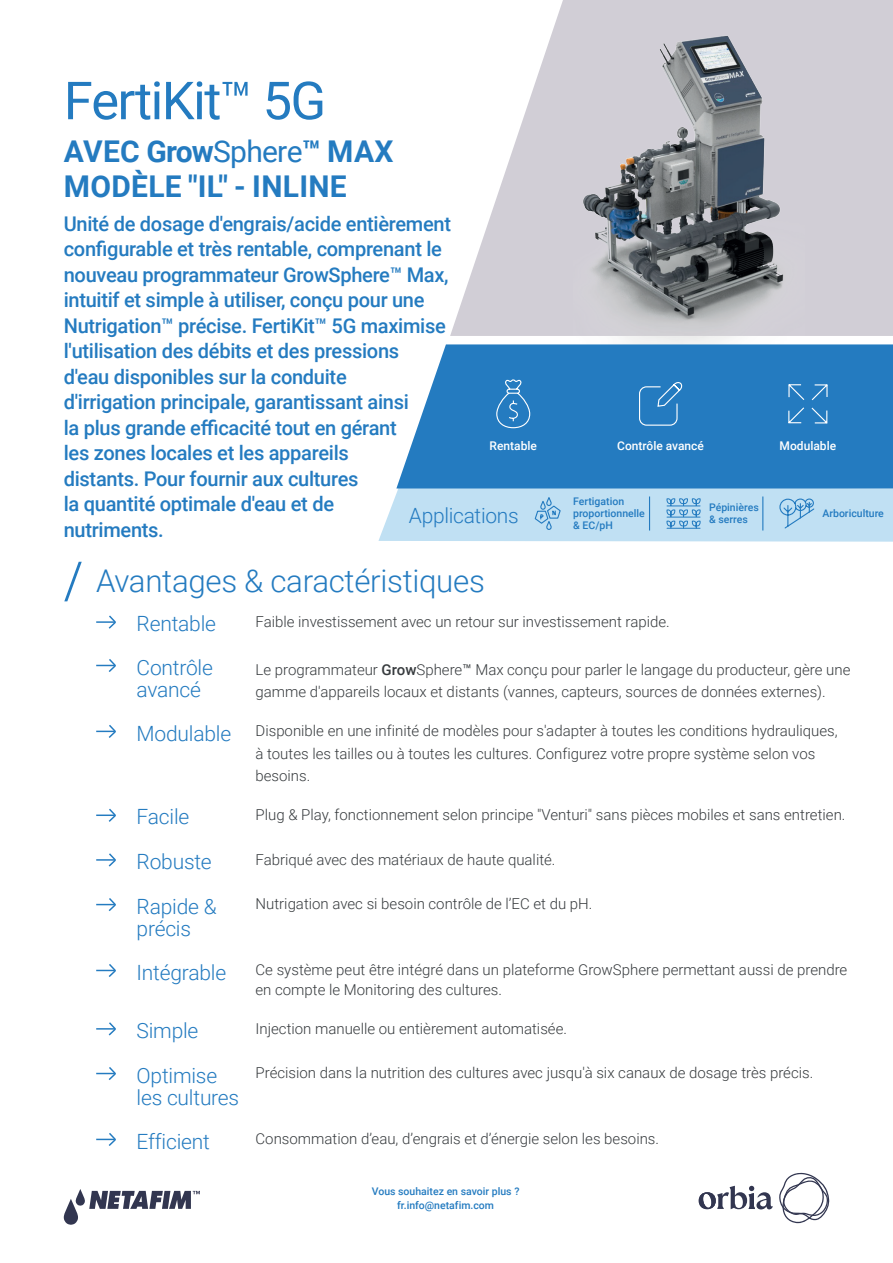
<style>
.page{position:relative;width:893px;height:1263px;background:#fff}
.page>*{position:absolute;margin:0;border:0;box-sizing:border-box;transform-origin:0 0}
.t1{font:52.5px "Roboto";letter-spacing:-.03em;color:#247bc0}
.t2{font:300 31.35px "Roboto";letter-spacing:-.01em;color:#247bc0}
.t3{font:700 30px/34.5px "Roboto";letter-spacing:.01em;color:#247bc0}
.t4{font:300 21px/22.5px "Roboto";letter-spacing:-.01em;color:#247bc0}
.t5{font:500 20.25px/25.5px "Roboto";letter-spacing:-.015em;color:#247bc0}
.t6{font:300 15px/22.5px "Roboto";color:#373b3e}
.t7{font:500 12px "Roboto";color:#fff}
.t8{font:500 10.5px/12px "Roboto";color:#247bc0}
.s1{font-weight:400}
.s2{font-weight:500}
.s3{font-size:21px;color:#247bc0}
</style>
<div class="page">
<svg style="left:450px;top:0;width:443px;height:336px;fill:#d1ced6"></svg>
<svg style="left:378px;top:488px;width:515px;height:54px;background:#bcddf1"></svg>
<svg style="left:64px;top:561px;width:18px;height:41px"></svg>
<svg style="left:96px;top:615px;width:20px;height:14px"></svg>
<svg style="left:96px;top:659px;width:20px;height:13px"></svg>
<svg style="left:96px;top:725px;width:20px;height:13px"></svg>
<svg style="left:96px;top:808px;width:20px;height:14px"></svg>
<svg style="left:96px;top:853px;width:20px;height:14px"></svg>
<svg style="left:96px;top:898px;width:20px;height:13px"></svg>
<svg style="left:96px;top:964px;width:20px;height:13px"></svg>
<svg style="left:96px;top:1022px;width:20px;height:14px"></svg>
<svg style="left:96px;top:1067px;width:20px;height:13px"></svg>
<svg style="left:96px;top:1133px;width:20px;height:13px"></svg>
<img style="left:573px;top:0;width:231px;height:344px">
<div style="left:396px;top:344px;width:497px;height:144px;background:#247bc0"></div>
<svg style="left:496px;top:378px;width:35px;height:51px;background:#3f8bc7"></svg>
<svg style="left:638px;top:380px;width:44px;height:46px;background:#3b88c6"></svg>
<svg style="left:787px;top:383px;width:41px;height:41px;background:#3e8ac7"></svg>
<svg style="left:63px;top:1189px;width:137px;height:36px"></svg>
<svg style="left:699px;top:1186px;width:74px;height:23px"></svg>
<svg style="left:779px;top:1172px;width:51px;height:52px"></svg>
<h1 class="t1" style="left:64px;top:64px;width:264px">FertiKit™ 5G</h1>
<h3 class="t3" style="left:64px;top:133px;width:331px">AVEC Grow<span class="s1">Sphere</span>™ MAX<br>MODÈLE "IL" - INLINE</h3>
<p class="t5" style="left:64px;top:210px;width:389px">Unité de dosage d'engrais/acide entièrement configurable et très rentable, comprenant le nouveau programmateur GrowSphere™ Max, intuitif et simple à utiliser, conçu pour une Nutrigation™ précise. FertiKit™ 5G maximise l'utilisation des débits et des pressions<br>d'eau disponibles sur la conduite<br>d'irrigation principale, garantissant ainsi<br>la plus grande efficacité tout en gérant<br>les zones locales et les appareils<br>distants. Pour fournir aux cultures<br>la quantité optimale d'eau et de<br>nutriments.</p>
<p class="t7" style="left:490px;top:438px;width:49px">Rentable</p>
<p class="t7" style="left:617px;top:438px;width:88px">Contrôle avancé</p>
<p class="t7" style="left:780px;top:438px;width:58px">Modulable</p>
<p class="t8" style="left:573px;top:495px;width:73px">Fertigation proportionnelle &amp; EC/pH</p>
<p class="t8" style="left:709px;top:501px;width:51px">Pépinières &amp; serres</p>
<p class="t8" style="left:822px;top:507px;width:63px">Arboriculture</p>
<h3 class="t4" style="left:409px;top:503px;width:111px">Applications</h3>
<h2 class="t2" style="left:96px;top:559px;width:390px">Avantages &amp; caractéristiques</h2>
<h3 class="t4" style="left:137px;top:612px;width:81px">Rentable</h3>
<p class="t6" style="left:256px;top:610px;width:416px">Faible investissement avec un retour sur investissement rapide.</p>
<h3 class="t4" style="left:137px;top:655px;width:78px">Contrôle avancé</h3>
<p class="t6" style="left:256px;top:657px;width:596px">Le programmateur <span class="s2">Grow</span>Sphere<span class="s1">™</span> Max conçu pour parler le langage du producteur, gère une gamme d'appareils locaux et distants (vannes, capteurs, sources de données externes).</p>
<p class="t6" style="left:256px;top:719px;width:584px;text-indent:-119px"><span class="s3">Modulable</span> Disponible en une infinité de modèles pour s'adapter à toutes les conditions hydrauliques, à toutes les tailles ou à toutes les cultures. Configurez votre propre système selon vos besoins.</p>
<h3 class="t4" style="left:137px;top:805px;width:54px">Facile</h3>
<p class="t6" style="left:256px;top:803px;width:591px">Plug &amp; Play, fonctionnement selon principe "Venturi" sans pièces mobiles et sans entretien.</p>
<h3 class="t4" style="left:137px;top:849px;width:77px">Robuste</h3>
<p class="t6" style="left:256px;top:847px;width:301px">Fabriqué avec des matériaux de haute qualité.</p>
<h3 class="t4" style="left:137px;top:894px;width:82px">Rapide &amp; précis</h3>
<p class="t6" style="left:256px;top:892px;width:338px">Nutrigation avec si besoin contrôle de l’EC et du pH.</p>
<h3 class="t4" style="left:137px;top:960px;width:91px">Intégrable</h3>
<p class="t6" style="left:256px;top:959px;width:593px;line-height:19.5px">Ce système peut être intégré dans un plateforme GrowSphere permettant aussi de prendre en compte le Monitoring des cultures.</p>
<h3 class="t4" style="left:137px;top:1018px;width:63px">Simple</h3>
<p class="t6" style="left:256px;top:1016px;width:313px">Injection manuelle ou entièrement automatisée.</p>
<h3 class="t4" style="left:137px;top:1063px;width:104px">Optimise les cultures</h3>
<p class="t6" style="left:256px;top:1061px;width:559px">Précision dans la nutrition des cultures avec jusqu'à six canaux de dosage très précis.</p>
<h3 class="t4" style="left:137px;top:1129px;width:75px">Efficient</h3>
<p class="t6" style="left:256px;top:1127px;width:405px">Consommation d’eau, d’engrais et d’énergie selon les besoins.</p>
<p class="t8" style="left:372px;top:1184px;width:149px;line-height:13.5px;text-align:center">Vous souhaitez en savoir plus ? fr.info@netafim.com</p>
</div>
